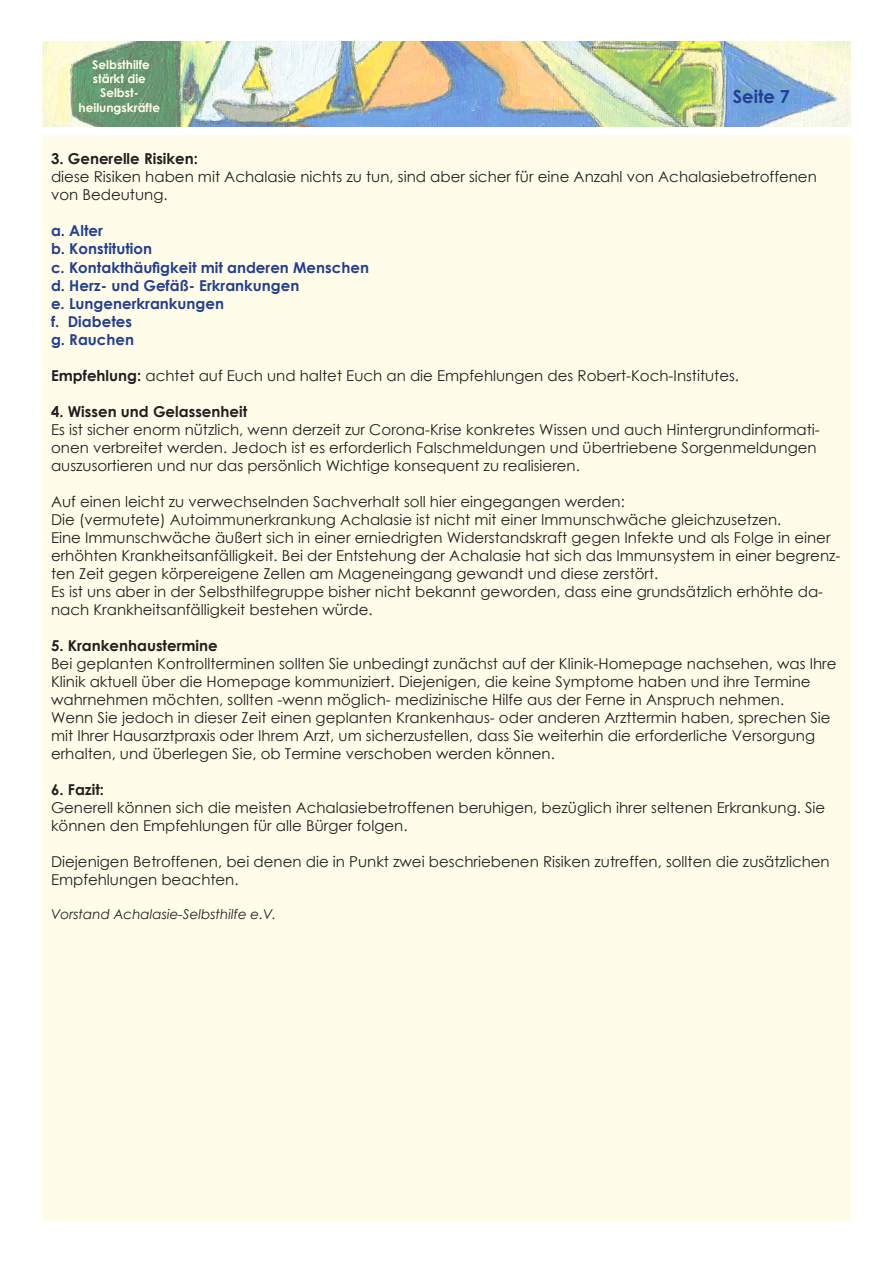
<style>
.page{position:relative;width:893px;height:1263px;background:#fff}
.page>*{position:absolute;margin:0;border:0;box-sizing:border-box;transform-origin:0 0}
.t1{font:700 18px "Century Gothic";color:#253f8e}
.t2{font:15px/18px "Century Gothic";color:#231f20}
.t3{font:700 15px/18px "Century Gothic";color:#253f8e}
.t4{font:700 15px "Century Gothic";color:#231f20}
.t5{font:italic 13.5px "Century Gothic";color:#231f20}
.t6{font:700 12px/14.4px "Century Gothic";color:#fffde9;text-align:center}
.s1{font-weight:700}
</style>
<div class="page">
<img style="left:43px;top:42px;width:807px;height:85px">
<div style="left:43px;top:135px;width:807px;height:1085px;background:#fffde9"></div>
<p class="t6" style="left:79px;top:56px;width:83px">Selbsthilfe stärkt die<br>Selbst&shy;heilungskräfte</p>
<p class="t1" style="left:733px;top:82px;width:59px">Seite 7</p>
<p class="t4" style="left:51px;top:148px;width:148px">3. Generelle Risiken:</p>
<p class="t2" style="left:51px;top:168px;width:767px">diese Risiken haben mit Achalasie nichts zu tun, sind aber sicher für eine Anzahl von Achalasiebetroffenen von Bedeutung.</p>
<p class="t3" style="left:51px;top:221px;width:319px">a. Alter<br>b. Konstitution<br>c. Kontakthäufigkeit mit anderen Menschen d. Herz- und Gefäß- Erkrankungen<br>e. Lungenerkrankungen<br>f. Diabetes<br>g. Rauchen</p>
<p class="t2" style="left:51px;top:366px;width:689px"><span class="s1">Empfehlung:</span> achtet auf Euch und haltet Euch an die Empfehlungen des Robert-Koch-Institutes.</p>
<p class="t4" style="left:51px;top:400px;width:198px">4. Wissen und Gelassenheit</p>
<p class="t2" style="left:51px;top:420px;width:770px">Es ist sicher enorm nützlich, wenn derzeit zur Corona-Krise konkretes Wissen und auch Hintergrundinformati&shy;onen verbreitet werden. Jedoch ist es erforderlich Falschmeldungen und übertriebene Sorgenmeldungen auszusortieren und nur das persönlich Wichtige konsequent zu realisieren.</p>
<p class="t2" style="left:51px;top:492px;width:791px">Auf einen leicht zu verwechselnden Sachverhalt soll hier eingegangen werden:<br>Die (vermutete) Autoimmunerkrankung Achalasie ist nicht mit einer Immunschwäche gleichzusetzen.<br>Eine Immunschwäche äußert sich in einer erniedrigten Widerstandskraft gegen Infekte und als Folge in einer erhöhten Krankheitsanfälligkeit. Bei der Entstehung der Achalasie hat sich das Immunsystem in einer begrenz&shy;ten Zeit gegen körpereigene Zellen am Mageneingang gewandt und diese zerstört.<br>Es ist uns aber in der Selbsthilfegruppe bisher nicht bekannt geworden, dass eine grundsätzlich erhöhte da&shy;nach Krankheitsanfälligkeit bestehen würde.</p>
<p class="t4" style="left:51px;top:634px;width:168px">5. Krankenhaustermine</p>
<p class="t2" style="left:51px;top:654px;width:787px">Bei geplanten Kontrollterminen sollten Sie unbedingt zunächst auf der Klinik-Homepage nachsehen, was Ihre Klinik aktuell über die Homepage kommuniziert. Diejenigen, die keine Symptome haben und ihre Termine wahrnehmen möchten, sollten -wenn möglich- medizinische Hilfe aus der Ferne in Anspruch nehmen.<br>Wenn Sie jedoch in dieser Zeit einen geplanten Krankenhaus- oder anderen Arzttermin haben, sprechen Sie mit Ihrer Hausarztpraxis oder Ihrem Arzt, um sicherzustellen, dass Sie weiterhin die erforderliche Versorgung erhalten, und überlegen Sie, ob Termine verschoben werden können.</p>
<p class="t4" style="left:51px;top:778px;width:55px">6. Fazit:</p>
<p class="t2" style="left:51px;top:798px;width:776px">Generell können sich die meisten Achalasiebetroffenen beruhigen, bezüglich ihrer seltenen Erkrankung. Sie können den Empfehlungen für alle Bürger folgen.</p>
<p class="t2" style="left:51px;top:852px;width:780px">Diejenigen Betroffenen, bei denen die in Punkt zwei beschriebenen Risiken zutreffen, sollten die zusätzlichen<br>Empfehlungen beachten.</p>
<p class="t5" style="left:51px;top:904px;width:227px">Vorstand Achalasie-Selbsthilfe e.V.</p>
</div>
